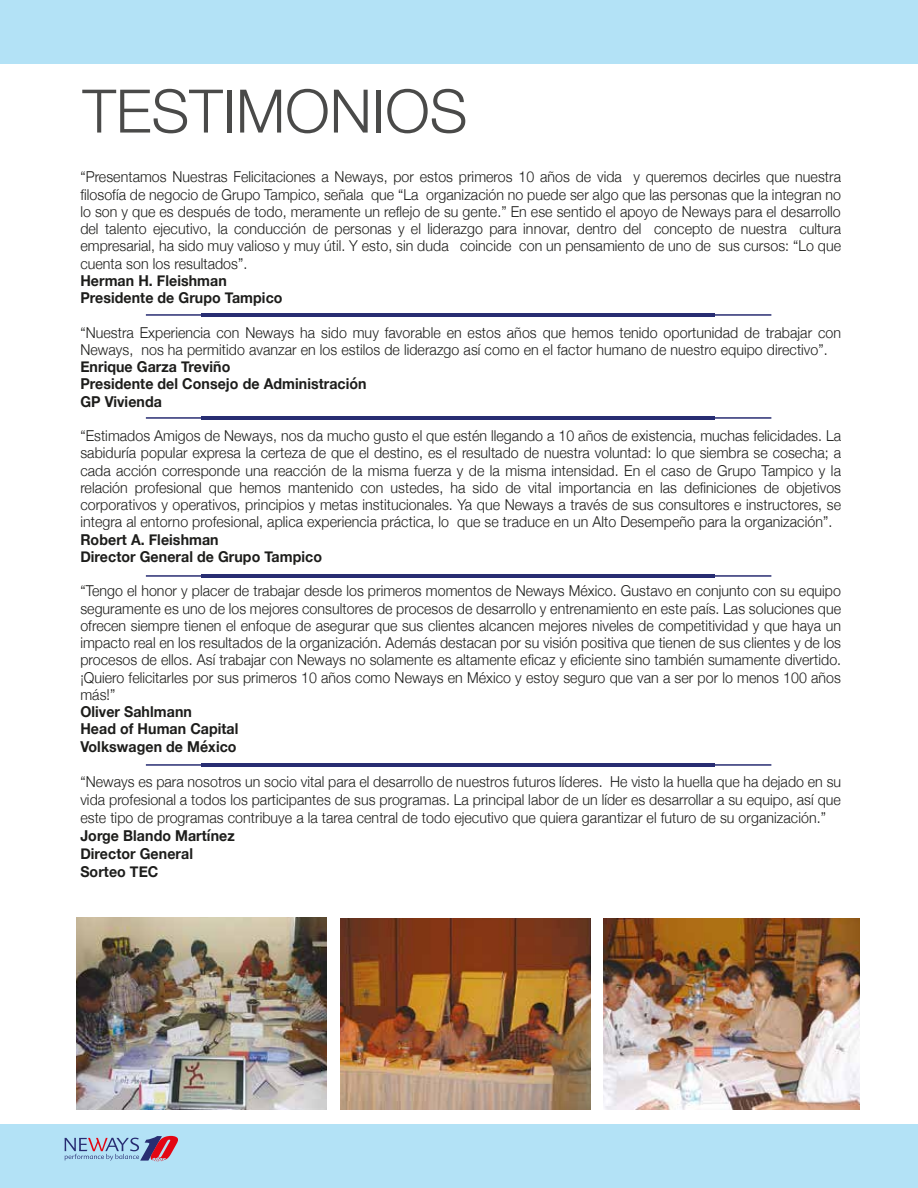
<style>
.page{position:relative;width:918px;height:1188px;background:#fff}
.page>*{position:absolute;margin:0;border:0;box-sizing:border-box;transform-origin:0 0}
.t1{font:300 60px "Helvetica Neue";color:#4a4a49}
.t2{font:300 15px/17.2px "Helvetica Neue";letter-spacing:.005em;color:#1d1d1b;text-align:justify;scale:.95 1}
.t3{font:700 15px/17.2px "Helvetica Neue";letter-spacing:.005em;color:#1d1d1b;scale:.95 1}
</style>
<div class="page">
<div style="left:0;top:0;width:918px;height:64px;background:#b3e2f6"></div>
<div style="left:0;top:1124px;width:918px;height:64px;background:#b3e2f6"></div>
<svg style="left:65px;top:1136px;width:113px;height:25px"></svg>
<img style="left:76px;top:918px;width:250px;height:191px">
<img style="left:340px;top:918px;width:250px;height:191px">
<img style="left:604px;top:918px;width:255px;height:191px">
<hr style="left:146px;top:314px;width:625px;height:2px;background:#282d72">
<hr style="left:201px;top:313px;width:513px;height:4px;background:#282d72">
<hr style="left:146px;top:417px;width:625px;height:2px;background:#282d72">
<hr style="left:201px;top:416px;width:513px;height:4px;background:#282d72">
<hr style="left:146px;top:575px;width:625px;height:2px;background:#282d72">
<hr style="left:201px;top:574px;width:513px;height:4px;background:#282d72">
<hr style="left:146px;top:764px;width:625px;height:2px;background:#282d72">
<hr style="left:201px;top:763px;width:513px;height:4px;background:#282d72">
<h1 class="t1" style="left:83px;top:63px;width:386px">TESTIMONIOS</h1>
<p class="t2" style="left:80px;top:167px;width:802px">“Presentamos Nuestras Felicitaciones a Neways, por estos primeros 10 años de vida y queremos decirles que nuestra filosofía de negocio de Grupo Tampico, señala que “La organización no puede ser algo que las personas que la integran no lo son y que es después de todo, meramente un reflejo de su gente.” En ese sentido el apoyo de Neways para el desarrollo del talento ejecutivo, la conducción de personas y el liderazgo para innovar, dentro del concepto de nuestra cultura empresarial, ha sido muy valioso y muy útil. Y esto, sin duda coincide con un pensamiento de uno de sus cursos: “Lo que cuenta son los resultados”.</p>
<p class="t3" style="left:80px;top:272px;width:214px">Herman H. Fleishman<br>Presidente de Grupo Tampico</p>
<p class="t2" style="left:80px;top:323px;width:802px">“Nuestra Experiencia con Neways ha sido muy favorable en estos años que hemos tenido oportunidad de trabajar con<br>Neways, nos ha permitido avanzar en los estilos de liderazgo así como en el factor humano de nuestro equipo directivo”.</p>
<p class="t3" style="left:80px;top:359px;width:303px">Enrique Garza Treviño<br>Presidente del Consejo de Administración<br>GP Vivienda</p>
<p class="t2" style="left:80px;top:426px;width:802px">“Estimados Amigos de Neways, nos da mucho gusto el que estén llegando a 10 años de existencia, muchas felicidades. La sabiduría popular expresa la certeza de que el destino, es el resultado de nuestra voluntad: lo que siembra se cosecha; a cada acción corresponde una reacción de la misma fuerza y de la misma intensidad. En el caso de Grupo Tampico y la relación profesional que hemos mantenido con ustedes, ha sido de vital importancia en las definiciones de objetivos corporativos y operativos, principios y metas institucionales. Ya que Neways a través de sus consultores e instructores, se integra al entorno profesional, aplica experiencia práctica, lo que se traduce en un Alto Desempeño para la organización”.</p>
<p class="t3" style="left:80px;top:531px;width:256px">Robert A. Fleishman<br>Director General de Grupo Tampico</p>
<p class="t2" style="left:80px;top:581px;width:802px">“Tengo el honor y placer de trabajar desde los primeros momentos de Neways México. Gustavo en conjunto con su equipo seguramente es uno de los mejores consultores de procesos de desarrollo y entrenamiento en este país. Las soluciones que ofrecen siempre tienen el enfoque de asegurar que sus clientes alcancen mejores niveles de competitividad y que haya un impacto real en los resultados de la organización. Además destacan por su visión positiva que tienen de sus clientes y de los procesos de ellos. Así trabajar con Neways no solamente es altamente eficaz y eficiente sino también sumamente divertido. ¡Quiero felicitarles por sus primeros 10 años como Neways en México y estoy seguro que van a ser por lo menos 100 años más!”</p>
<p class="t3" style="left:80px;top:704px;width:168px">Oliver Sahlmann<br>Head of Human Capital<br>Volkswagen de México</p>
<p class="t2" style="left:80px;top:772px;width:802px;line-height:18px">“Neways es para nosotros un socio vital para el desarrollo de nuestros futuros líderes. He visto la huella que ha dejado en su vida profesional a todos los participantes de sus programas. La principal labor de un líder es desarrollar a su equipo, así que este tipo de programas contribuye a la tarea central de todo ejecutivo que quiera garantizar el futuro de su organización.”</p>
<p class="t3" style="left:80px;top:827px;width:164px;line-height:18px">Jorge Blando Martínez<br>Director General<br>Sorteo TEC</p>
</div>
